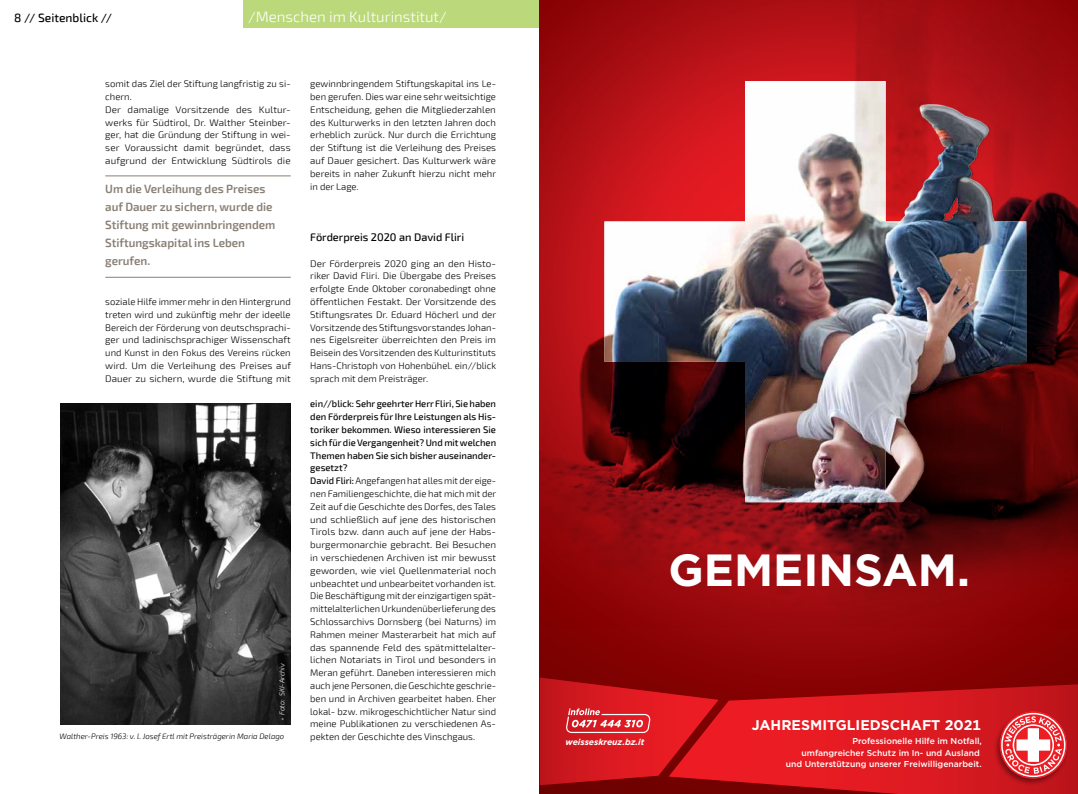
<style>
.page{position:relative;width:1078px;height:794px;background:#fff}
.page>*{position:absolute;margin:0;border:0;box-sizing:border-box;transform-origin:0 0}
.t1{font:700 45px "Gotham";color:#fff}
.t2{font:300 15px "Exo 2";color:#fff}
.t3{font:700 14.1px "Gotham";color:#fff}
.t4{font:600 12px/18px "Exo 2";letter-spacing:-.005em;color:#897f75}
.t5{font:500 12px "Exo 2";color:#000}
.t6{font:500 11px "Exo 2";color:#000}
.t7{font:300 9.5px/12.8px "Exo 2";color:#000}
.t8{font:300 9.5px/12.8px "Exo 2";color:#000;text-align:justify;scale:1.04 1}
.t9{font:500 8.6px/11.6px "Gotham";color:#fff;text-align:right}
.t10{font:italic 700 8.5px "Gotham";color:#fff}
.t11{font:italic 300 7.8px "Exo 2";color:#000}
.t12{font:italic 300 7px "Exo 2";color:#fff}
.s1{font-weight:500}
</style>
<div class="page">
<div style="left:244px;top:0;width:295px;height:28px;background:#bbd97a"></div>
<hr style="left:105px;top:175px;width:186px;height:1px;background:#897f75">
<hr style="left:105px;top:277px;width:186px;height:1px;background:#897f75">
<img style="left:539px;top:0;width:538px;height:794px">
<img style="left:604px;top:81px;width:421px;height:421px">
<svg style="left:668px;top:684px;width:409px;height:110px;background:#d0161c"></svg>
<div style="left:993px;top:711px;width:76px;height:75px;background:#000;opacity:.4"></div>
<svg style="left:999px;top:711px;width:67px;height:67px"></svg>
<svg style="left:539px;top:677px;width:179px;height:108px;background:#c81a20"></svg>
<img style="left:60px;top:403px;width:231px;height:321px">
<p class="t5" style="left:14px;top:11px;width:99px">8 // Seitenblick //</p>
<h2 class="t2" style="left:248px;top:8px;width:200px">/Menschen im Kulturinstitut/</h2>
<p class="t7" style="left:105px;top:78px;width:187px">somit das Ziel der Stiftung langfristig zu si&shy;chern.<br>Der damalige Vorsitzende des Kultur&shy;werks für Südtirol, Dr. Walther Steinber&shy;ger, hat die Gründung der Stiftung in wei&shy;ser Voraussicht damit begründet, dass aufgrund der Entwicklung Südtirols die</p>
<p class="t4" style="left:105px;top:180px;width:171px">Um die Verleihung des Preises auf Dauer zu sichern, wurde die<br>Stiftung mit gewinnbringendem<br>Stiftungskapital ins Leben gerufen.</p>
<p class="t7" style="left:105px;top:295px;width:187px;text-align:justify">soziale Hilfe immer mehr in den Hintergrund treten wird und zukünftig mehr der ideelle Bereich der Förderung von deutschsprachi&shy;ger und ladinischsprachiger Wissenschaft und Kunst in den Fokus des Vereins rücken wird. Um die Verleihung des Preises auf Dauer zu sichern, wurde die Stiftung mit</p>
<p class="t12" style="left:278px;top:715px;width:53px;rotate:-90deg">Foto: SKI-Archiv</p>
<p class="t11" style="left:60px;top:731px;width:226px">Walther-Preis 1963: v. l. Josef Ertl mit Preisträgerin Maria Delago</p>
<p class="t7" style="left:310px;top:78px;width:187px;text-align:justify">gewinnbringendem Stiftungskapital ins Le&shy;ben gerufen. Dies war eine sehr weitsichtige Entscheidung, gehen die Mitgliederzahlen des Kulturwerks in den letzten Jahren doch erheblich zurück. Nur durch die Errichtung der Stiftung ist die Verleihung des Preises auf Dauer gesichert. Das Kulturwerk wäre bereits in naher Zukunft hierzu nicht mehr in der Lage.</p>
<p class="t6" style="left:310px;top:230px;width:155px">Förderpreis 2020 an David Fliri</p>
<p class="t8" style="left:310px;top:257px;width:180px">Der Förderpreis 2020 ging an den Histo&shy;riker David Fliri. Die Übergabe des Preises erfolgte Ende Oktober coronabedingt ohne öffentlichen Festakt. Der Vorsitzende des Stiftungsrates Dr. Eduard Höcherl und der Vorsitzende des Stiftungsvorstandes Johan&shy;nes Eigelsreiter überreichten den Preis im Beisein des Vorsitzenden des Kulturinstituts Hans-Christoph von Hohenbühel. ein//blick sprach mit dem Preisträger.</p>
<p class="t7" style="left:310px;top:398px;width:187px"><span class="s1">ein//blick: Sehr geehrter Herr Fliri, Sie haben den Förderpreis für Ihre Leistungen als His&shy;toriker bekommen. Wieso interessieren Sie sich für die Vergangenheit? Und mit welchen Themen haben Sie sich bisher auseinander&shy;gesetzt?<br>David Fliri:</span> Angefangen hat alles mit der eige&shy;nen Familiengeschichte, die hat mich mit der Zeit auf die Geschichte des Dorfes, des Tales und schließlich auf jene des historischen Tirols bzw. dann auch auf jene der Habs&shy;burgermonarchie gebracht. Bei Besuchen in verschiedenen Archiven ist mir bewusst geworden, wie viel Quellenmaterial noch unbeachtet und unbearbeitet vorhanden ist.<br>Die Beschäftigung mit der einzigartigen spät&shy;mittelalterlichen Urkundenüberlieferung des Schlossarchivs Dornsberg (bei Naturns) im Rahmen meiner Masterarbeit hat mich auf das spannende Feld des spätmittelalter&shy;lichen Notariats in Tirol und besonders in Meran geführt. Daneben interessieren mich auch jene Personen, die Geschichte geschrie&shy;ben und in Archiven gearbeitet haben. Eher lokal- bzw. mikrogeschichtlicher Natur sind meine Publikationen zu verschiedenen As&shy;pekten der Geschichte des Vinschgaus.</p>
<h1 class="t1" style="left:668px;top:540px;width:303px">GEMEINSAM.</h1>
<p class="t10" style="left:565px;top:736px;width:80px">weisseskreuz.bz.it</p>
<h3 class="t3" style="left:751px;top:715px;width:230px">JAHRESMITGLIEDSCHAFT 2021</h3>
<p class="t9" style="left:785px;top:735px;width:197px">Professionelle Hilfe im Notfall,<br>umfangreicher Schutz im In- und Ausland und Unterstützung unserer Freiwilligenarbeit.</p>
</div>
